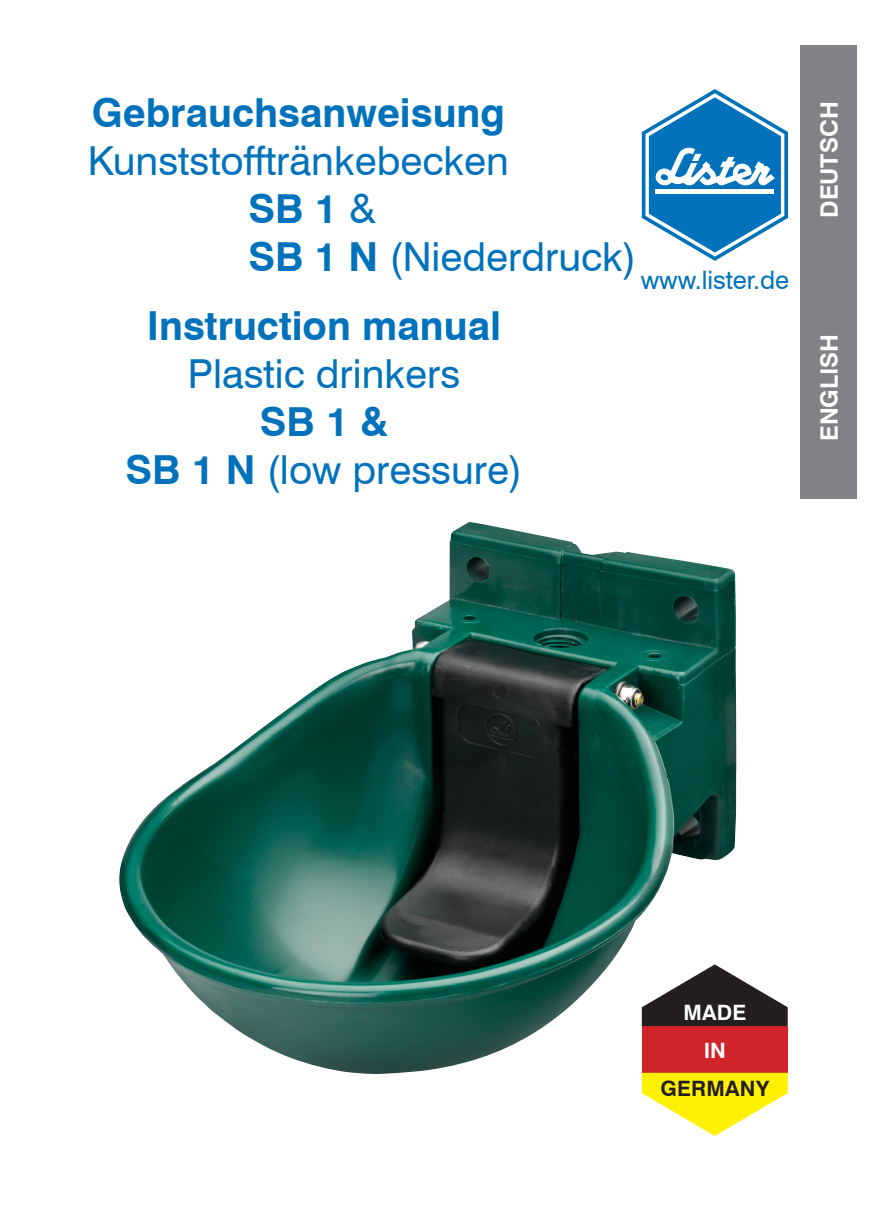
<style>
.page{position:relative;width:874px;height:1225px;background:#fff}
.page>*{position:absolute;margin:0;border:0;box-sizing:border-box;transform-origin:0 0}
.t1{font:40px/48px "Swiss 721 BT";color:#0072bc}
.t2{font:700 40px "Swiss 721 BT";color:#0072bc}
.t3{font:25.4px "Swiss 721 BT";color:#0072bc}
.t4{font:700 24px "Swiss 721 BT";color:#fff}
.t5{font:700 21.2px "Swiss 721 BT";letter-spacing:.01em;color:#231f20}
.t6{font:700 21.2px/37.8px "Swiss 721 BT";letter-spacing:.01em;color:#fff;text-align:center}
.s1{font-weight:700}
</style>
<div class="page">
<div style="left:799px;top:45px;width:57px;height:227px;background:#808285"></div>
<div style="left:799px;top:272px;width:57px;height:227px;background:#808285"></div>
<svg style="left:736px;top:977px;width:51px;height:49px"></svg>
<div style="left:641px;top:1026px;width:146px;height:46px;background:#d1232a"></div>
<svg style="left:641px;top:1072px;width:146px;height:64px"></svg>
<svg style="left:641px;top:89px;width:146px;height:172px"></svg>
<img style="left:119px;top:522px;width:617px;height:552px">
<p class="t2" style="left:92px;top:88px;width:414px">Gebrauchsanweisung</p>
<p class="t1" style="left:248px;top:136px;width:389px;text-indent:-160px">Kunststofftränkebecken<br><span class="s1">SB 1</span> &amp;<br><span class="s1">SB 1 N</span> (Niederdruck)</p>
<p class="t2" style="left:147px;top:301px;width:355px">Instruction manual</p>
<p class="t1" style="left:188px;top:349px;width:274px">Plastic drinkers</p>
<p class="t1" style="left:125px;top:397px;width:398px;text-align:center"><span class="s1">SB 1 &amp;<br>SB 1 N</span> (low pressure)</p>
<p class="t3" style="left:640px;top:265px;width:150px">www.lister.de</p>
<p class="t4" style="left:814px;top:218px;width:118px;rotate:-90deg">DEUTSCH</p>
<p class="t4" style="left:814px;top:441px;width:109px;rotate:-90deg">ENGLISH</p>
<p class="t6" style="left:683px;top:993px;width:64px">MADE<br>IN</p>
<p class="t5" style="left:660px;top:1075px;width:110px">GERMANY</p>
</div>
